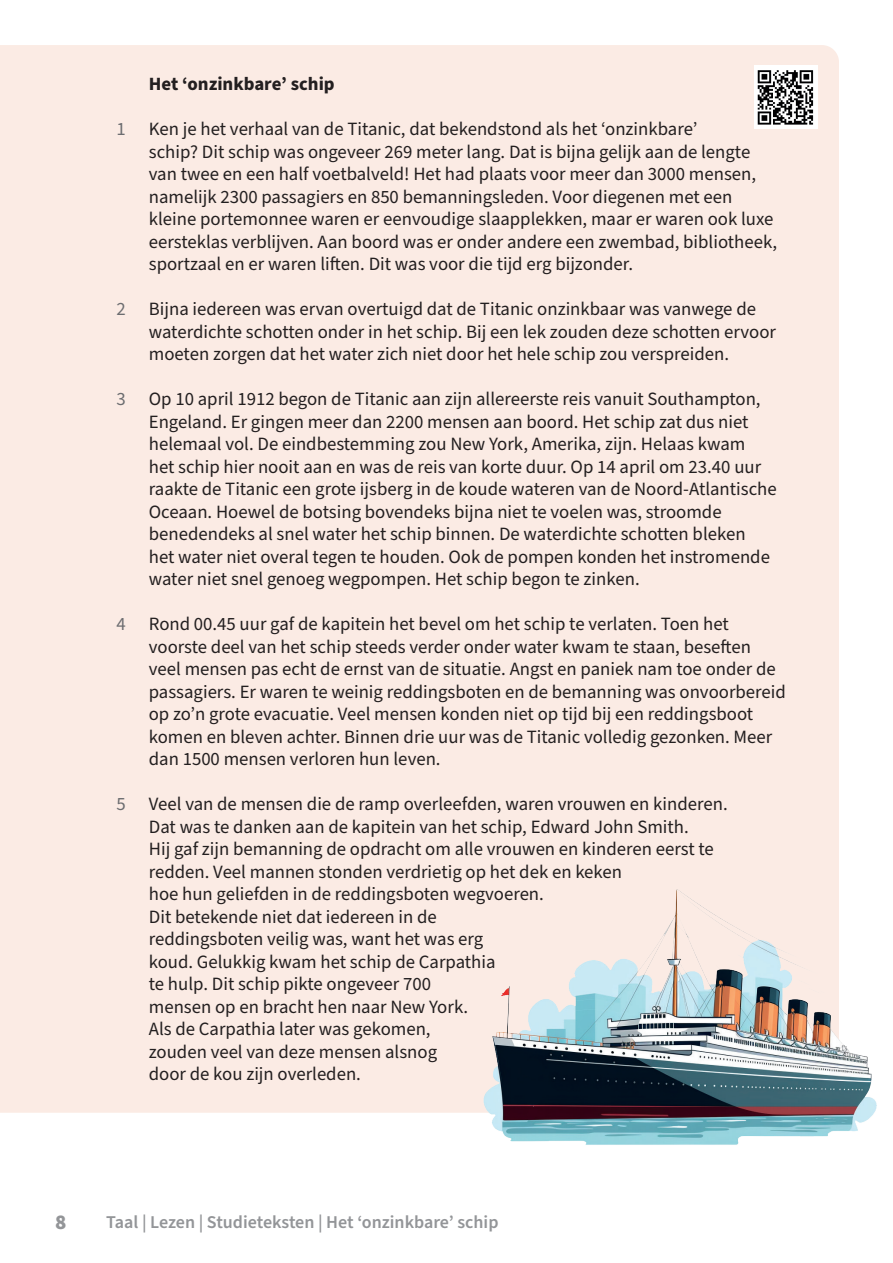
<style>
.page{position:relative;width:893px;height:1263px;background:#fff}
.page>*{position:absolute;margin:0;border:0;box-sizing:border-box;transform-origin:0 0}
.t1{font:900 21px "Source Sans Pro";color:#939598}
.t2{font:18.75px/22.5px "Source Sans Pro";color:#231f20}
.t3{font:700 18.75px "Source Sans Pro";color:#231f20}
.t4{font:18.75px "Source Sans Pro";color:#6c6d70}
.t5{font:600 18px "Source Sans Pro";color:#939598}
</style>
<div class="page">
<div style="left:0;top:45px;width:839px;height:1068px;background:#fbebe4"></div>
<div style="left:754px;top:65px;width:63px;height:64px;background:#fff"></div>
<img style="left:757px;top:70px;width:57px;height:55px">
<img style="left:459px;top:872px;width:418px;height:273px">
<p class="t4" style="left:117px;top:116px;width:11px">1</p>
<p class="t4" style="left:117px;top:296px;width:11px">2</p>
<p class="t4" style="left:117px;top:386px;width:11px">3</p>
<p class="t4" style="left:117px;top:611px;width:11px">4</p>
<p class="t4" style="left:117px;top:791px;width:11px">5</p>
<p class="t3" style="left:149px;top:71px;width:187px">Het ʻonzinkbareʼ schip</p>
<p class="t2" style="left:149px;top:118px;width:630px">Ken je het verhaal van de Titanic, dat bekendstond als het ʻonzinkbareʼ<br>schip? Dit schip was ongeveer 269 meter lang. Dat is bijna gelijk aan de lengte van twee en een half voetbalveld! Het had plaats voor meer dan 3000 mensen, namelijk 2300 passagiers en 850 bemanningsleden. Voor diegenen met een kleine portemonnee waren er eenvoudige slaapplekken, maar er waren ook luxe eersteklas verblijven. Aan boord was er onder andere een zwembad, bibliotheek, sportzaal en er waren liften. Dit was voor die tijd erg bijzonder.</p>
<p class="t2" style="left:149px;top:298px;width:629px">Bijna iedereen was ervan overtuigd dat de Titanic onzinkbaar was vanwege de waterdichte schotten onder in het schip. Bij een lek zouden deze schotten ervoor moeten zorgen dat het water zich niet door het hele schip zou verspreiden.</p>
<p class="t2" style="left:149px;top:388px;width:629px">Op 10 april 1912 begon de Titanic aan zijn allereerste reis vanuit Southampton, Engeland. Er gingen meer dan 2200 mensen aan boord. Het schip zat dus niet helemaal vol. De eindbestemming zou New York, Amerika, zijn. Helaas kwam<br>het schip hier nooit aan en was de reis van korte duur. Op 14 april om 23.40 uur raakte de Titanic een grote ijsberg in de koude wateren van de Noord-Atlantische Oceaan. Hoewel de botsing bovendeks bijna niet te voelen was, stroomde benedendeks al snel water het schip binnen. De waterdichte schotten bleken<br>het water niet overal tegen te houden. Ook de pompen konden het instromende water niet snel genoeg wegpompen. Het schip begon te zinken.</p>
<p class="t2" style="left:149px;top:613px;width:639px">Rond 00.45 uur gaf de kapitein het bevel om het schip te verlaten. Toen het voorste deel van het schip steeds verder onder water kwam te staan, beseften veel mensen pas echt de ernst van de situatie. Angst en paniek nam toe onder de passagiers. Er waren te weinig reddingsboten en de bemanning was onvoorbereid op zoʼn grote evacuatie. Veel mensen konden niet op tijd bij een reddingsboot komen en bleven achter. Binnen drie uur was de Titanic volledig gezonken. Meer dan 1500 mensen verloren hun leven.</p>
<p class="t2" style="left:149px;top:793px;width:580px">Veel van de mensen die de ramp overleefden, waren vrouwen en kinderen.<br>Dat was te danken aan de kapitein van het schip, Edward John Smith.<br>Hij gaf zijn bemanning de opdracht om alle vrouwen en kinderen eerst te redden. Veel mannen stonden verdrietig op het dek en keken<br>hoe hun geliefden in de reddingsboten wegvoeren.<br>Dit betekende niet dat iedereen in de<br>reddingsboten veilig was, want het was erg<br>koud. Gelukkig kwam het schip de Carpathia<br>te hulp. Dit schip pikte ongeveer 700<br>mensen op en bracht hen naar New York.<br>Als de Carpathia later was gekomen,<br>zouden veel van deze mensen alsnog<br>door de kou zijn overleden.</p>
<p class="t1" style="left:55px;top:1208px;width:13px">8</p>
<p class="t5" style="left:106px;top:1210px;width:394px">Taal | Lezen | Studieteksten | Het ʻonzinkbareʼ schip</p>
</div>
